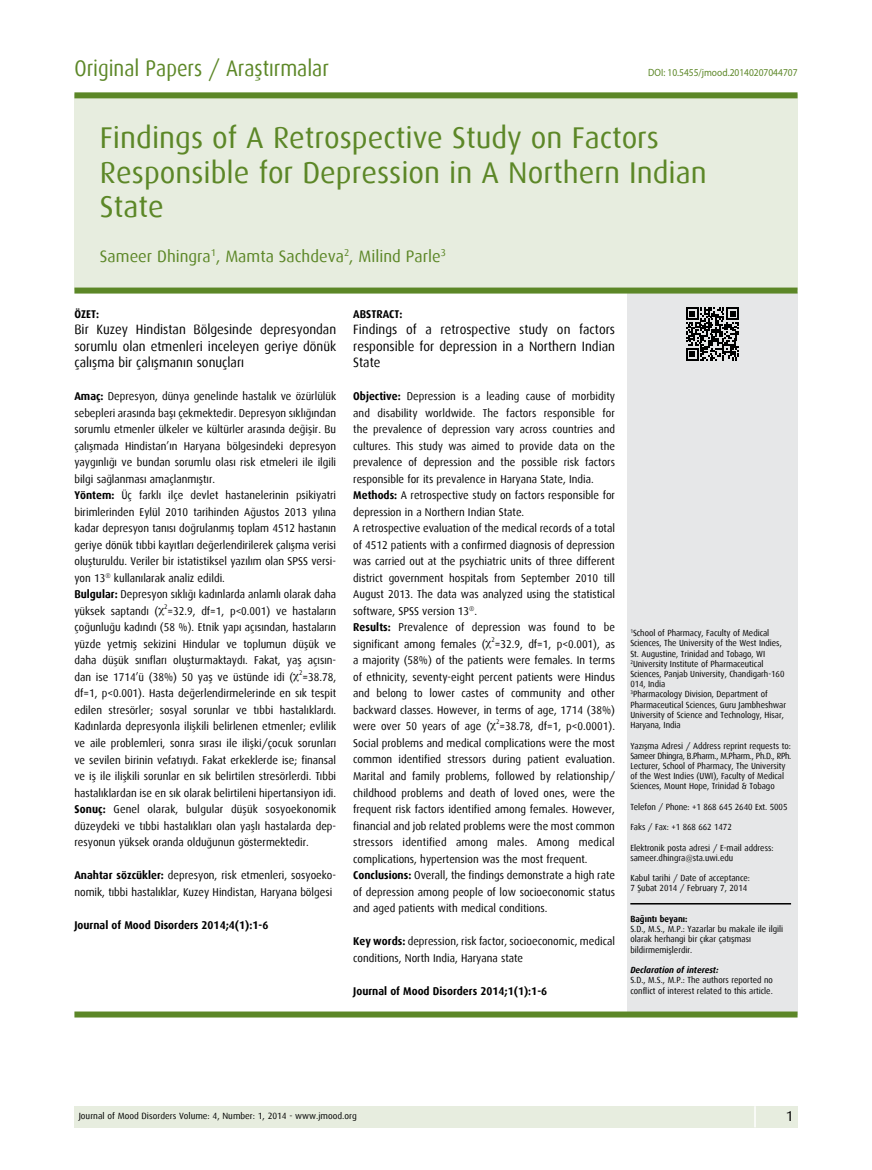
<style>
.page{position:relative;width:872px;height:1170px;background:#fff}
.page>*{position:absolute;margin:0;border:0;box-sizing:border-box;transform-origin:0 0}
.t1{font:30px/34.5px "Dax";color:#5c8727}
.t2{font:22.5px "Dax";color:#5c8727;scale:.9 1}
.t3{font:16.5px "Dax";color:#5c8727}
.t4{font:14.25px "Dax";color:#000}
.t5{font:13.5px/16.5px "Dax";color:#000;text-align:justify;scale:.95 1}
.t6{font:11.25px/16.5px "Dax";color:#000;scale:.95 1}
.t7{font:700 11.25px "Dax";color:#000;scale:.95 1}
.t8{font:10.5px "Myriad Pro";color:#5c8727;scale:.9 1}
.t9{font:9px "Dax";color:#000}
.t10{font:8.85px/10.2px "Dax";letter-spacing:-.005em;color:#000;scale:.95 1}
.t11{font:italic 700 8.85px "Dax";color:#000;scale:.95 1}
.t12{font:700 8.85px "Dax";color:#000;scale:.95 1}
.t13{font:6.75px "Dax";color:#000;scale:.95 1}
.s1{font-weight:700}
</style>
<div class="page">
<div style="left:74px;top:1106px;width:723px;height:21px;background:#e7eddf"></div>
<svg style="left:754px;top:1106px;width:1px;height:21px"></svg>
<div style="left:74px;top:95px;width:723px;height:195px;background:#e7eddf"></div>
<div style="left:627px;top:292px;width:170px;height:722px;background:#e6e7e8"></div>
<div style="left:74px;top:92px;width:723px;height:6px;background:#5c8727"></div>
<div style="left:74px;top:1011px;width:723px;height:6px;background:#5c8727"></div>
<div style="left:74px;top:287px;width:723px;height:6px;background:#5c8727"></div>
<hr style="left:630px;top:902px;width:161px;height:2px;background:#000">
<svg style="left:686px;top:307px;width:53px;height:53px"></svg>
<h2 class="t2" style="left:74px;top:56px;width:284px">Original Papers / Araştırmalar</h2>
<p class="t8" style="left:648px;top:66px;width:167px">DOI: 10.5455/jmood.20140207044707</p>
<h1 class="t1" style="left:100px;top:121px;width:608px">Findings of A Retrospective Study on Factors<br>Responsible for Depression in A Northern Indian<br>State</h1>
<h3 class="t3" style="left:100px;top:247px;width:347px">Sameer Dhingra<sup>1</sup>, Mamta Sachdeva<sup>2</sup>, Milind Parle<sup>3</sup></h3>
<p class="t7" style="left:74px;top:307px;width:27px">ÖZET:</p>
<p class="t5" style="left:74px;top:321px;width:277px">Bir Kuzey Hindistan Bölgesinde depresyondan sorumlu olan etmenleri inceleyen geriye dönük çalışma bir çalışmanın sonuçları</p>
<p class="t6" style="left:74px;top:388px;width:277px"><span class="s1">Amaç:</span> Depresyon, dünya genelinde hastalık ve özürlülük sebepleri arasında başı çekmektedir. Depresyon sıklığından sorumlu etmenler ülkeler ve kültürler arasında değişir. Bu çalışmada Hindistan’ın Haryana bölgesindeki depresyon yaygınlığı ve bundan sorumlu olası risk etmeleri ile ilgili bilgi sağlanması amaçlanmıştır.<br><span class="s1">Yöntem:</span> Üç farklı ilçe devlet hastanelerinin psikiyatri birimlerinden Eylül 2010 tarihinden Ağustos 2013 yılına kadar depresyon tanısı doğrulanmış toplam 4512 hastanın geriye dönük tıbbi kayıtları değerlendirilerek çalışma verisi oluşturuldu. Veriler bir istatistiksel yazılım olan SPSS versi&shy;yon 13<sup>®</sup> kullanılarak analiz edildi.<br><span class="s1">Bulgular:</span> Depresyon sıklığı kadınlarda anlamlı olarak daha yüksek saptandı (</p>
<p class="t13" style="left:164px;top:602px;width:5px">2</p>
<p class="t6" style="left:74px;top:602px;width:277px;text-align:justify;text-indent:93px">=32.9, df=1, p&lt;0.001) ve hastaların çoğunluğu kadındı (58 %). Etnik yapı açısından, hastaların yüzde yetmiş sekizini Hindular ve toplumun düşük ve daha düşük sınıfları oluşturmaktaydı. Fakat, yaş açısın&shy;dan ise 1714’ü (38%) 50 yaş ve üstünde idi (</p>
<p class="t13" style="left:299px;top:668px;width:5px">2</p>
<p class="t6" style="left:74px;top:668px;width:277px;text-align:justify;text-indent:228px">=38.78, df=1, p&lt;0.001). Hasta değerlendirmelerinde en sık tespit edilen stresörler; sosyal sorunlar ve tıbbi hastalıklardı.<br>Kadınlarda depresyonla ilişkili belirlenen etmenler; evlilik ve aile problemleri, sonra sırası ile ilişki/çocuk sorunları ve sevilen birinin vefatıydı. Fakat erkeklerde ise; finansal ve iş ile ilişkili sorunlar en sık belirtilen stresörlerdi. Tıbbi hastalıklardan ise en sık olarak belirtileni hipertansiyon idi.<br><span class="s1">Sonuç:</span> Genel olarak, bulgular düşük sosyoekonomik düzeydeki ve tıbbi hastalıkları olan yaşlı hastalarda dep&shy;resyonun yüksek oranda olduğunun göstermektedir.</p>
<p class="t6" style="left:74px;top:867px;width:277px"><span class="s1">Anahtar sözcükler:</span> depresyon, risk etmenleri, sosyoeko&shy;nomik, tıbbi hastalıklar, Kuzey Hindistan, Haryana bölgesi</p>
<p class="t7" style="left:74px;top:918px;width:206px">Journal of Mood Disorders 2014;4(1):1-6</p>
<p class="t7" style="left:353px;top:307px;width:53px">ABSTRACT:</p>
<p class="t5" style="left:353px;top:321px;width:277px">Findings of a retrospective study on factors responsible for depression in a Northern Indian State</p>
<p class="t6" style="left:353px;top:388px;width:277px"><span class="s1">Objective:</span> Depression is a leading cause of morbidity and disability worldwide. The factors responsible for the prevalence of depression vary across countries and cultures. This study was aimed to provide data on the prevalence of depression and the possible risk factors responsible for its prevalence in Haryana State, India.<br><span class="s1">Methods:</span> A retrospective study on factors responsible for depression in a Northern Indian State.<br>A retrospective evaluation of the medical records of a total of 4512 patients with a confirmed diagnosis of depression was carried out at the psychiatric units of three different district government hospitals from September 2010 till August 2013. The data was analyzed using the statistical software, SPSS version 13<sup>®</sup>.<br><span class="s1">Results:</span> Prevalence of depression was found to be significant among females (</p>
<p class="t13" style="left:491px;top:635px;width:5px">2</p>
<p class="t6" style="left:353px;top:635px;width:277px;text-align:justify;text-indent:142px">=32.9, df=1, p&lt;0.001), as a majority (58%) of the patients were females. In terms of ethnicity, seventy-eight percent patients were Hindus and belong to lower castes of community and other backward classes. However, in terms of age, 1714 (38%) were over 50 years of age (</p>
<p class="t13" style="left:496px;top:718px;width:5px">2</p>
<p class="t6" style="left:353px;top:718px;width:277px;text-indent:146px">=38.78, df=1, p&lt;0.0001).<br>Social problems and medical complications were the most common identified stressors during patient evaluation.<br>Marital and family problems, followed by relationship/ childhood problems and death of loved ones, were the frequent risk factors identified among females. However, financial and job related problems were the most common stressors identified among males. Among medical complications, hypertension was the most frequent.<br><span class="s1">Conclusions:</span> Overall, the findings demonstrate a high rate of depression among people of low socioeconomic status and aged patients with medical conditions.</p>
<p class="t6" style="left:353px;top:933px;width:277px"><span class="s1">Key words:</span> depression, risk factor, socioeconomic, medical conditions, North India, Haryana state</p>
<p class="t7" style="left:353px;top:984px;width:206px">Journal of Mood Disorders 2014;1(1):1-6</p>
<p class="t10" style="left:630px;top:628px;width:165px"><sup>1</sup>School of Pharmacy, Faculty of Medical Sciences, The University of the West Indies, St. Augustine, Trinidad and Tobago, WI <sup>2</sup>University Institute of Pharmaceutical Sciences, Panjab University, Chandigarh-160<br>014, India<br><sup>3</sup>Pharmacology Division, Department of Pharmaceutical Sciences, Guru Jambheshwar University of Science and Technology, Hisar, Haryana, India</p>
<p class="t10" style="left:630px;top:740px;width:171px">Yazışma Adresi / Address reprint requests to:<br>Sameer Dhingra, B.Pharm., M.Pharm., Ph.D., RPh.<br>Lecturer, School of Pharmacy, The University of the West Indies (UWI), Faculty of Medical Sciences, Mount Hope, Trinidad &amp; Tobago</p>
<p class="t10" style="left:630px;top:801px;width:167px">Telefon / Phone: +1 868 645 2640 Ext. 5005</p>
<p class="t10" style="left:630px;top:822px;width:108px">Faks / Fax: +1 868 662 1472</p>
<p class="t10" style="left:630px;top:842px;width:152px">Elektronik posta adresi / E-mail address: sameer.dhingra@sta.uwi.edu</p>
<p class="t10" style="left:630px;top:873px;width:127px">Kabul tarihi / Date of acceptance:<br>7 Şubat 2014 / February 7, 2014</p>
<p class="t12" style="left:630px;top:913px;width:62px">Bağıntı beyanı:</p>
<p class="t10" style="left:630px;top:924px;width:162px">S.D., M.S., M.P.: Yazarlar bu makale ile ilgili olarak herhangi bir çıkar çatışması bildirmemişlerdir.</p>
<p class="t11" style="left:630px;top:964px;width:94px">Declaration of interest:</p>
<p class="t10" style="left:630px;top:975px;width:152px">S.D., M.S., M.P.: The authors reported no conflict of interest related to this article.</p>
<p class="t9" style="left:79px;top:1111px;width:280px">Journal of Mood Disorders Volume: 4, Number: 1, 2014 - www.jmood.org</p>
<p class="t4" style="left:785px;top:1108px;width:9px">1</p>
</div>
